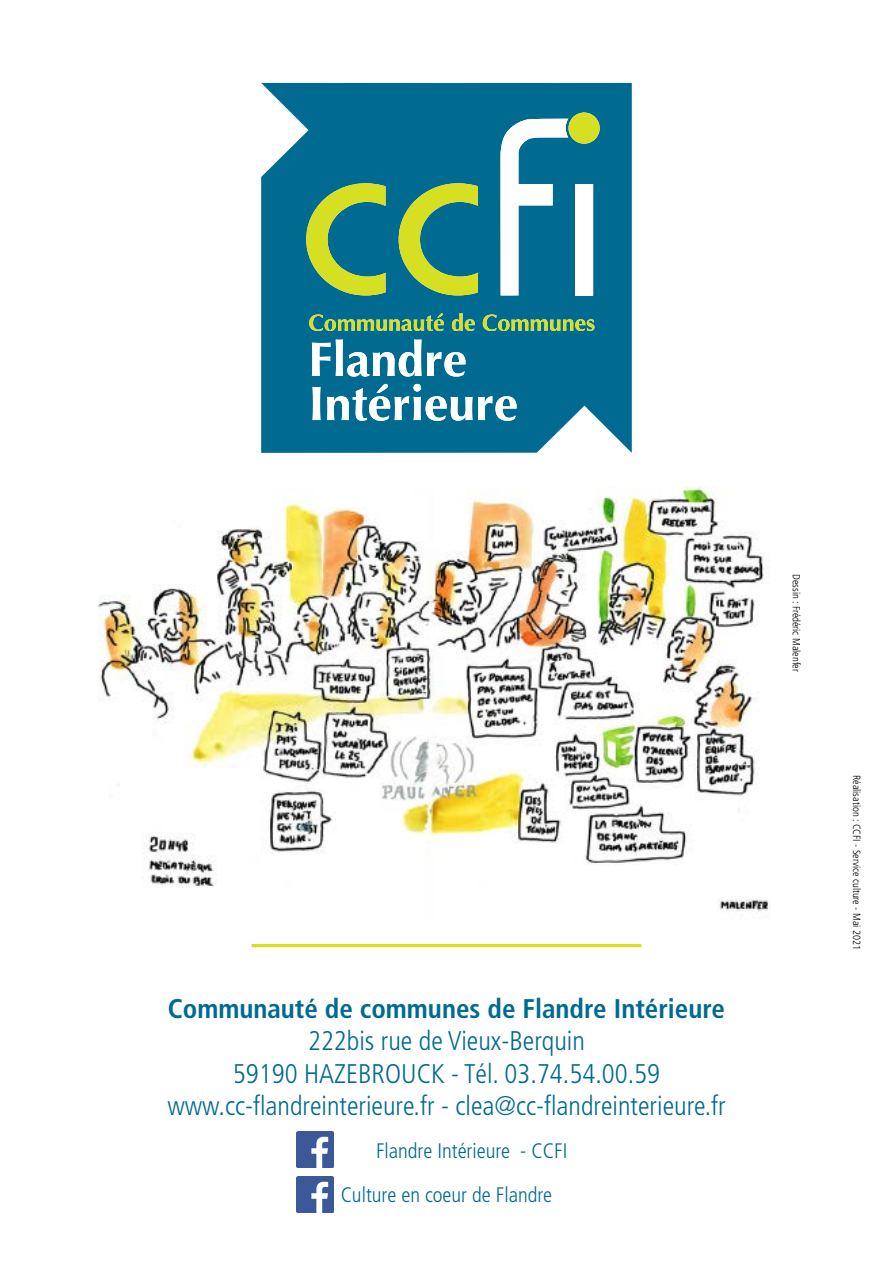
<style>
.page{position:relative;width:893px;height:1263px;background:#fff}
.page>*{position:absolute;margin:0;border:0;box-sizing:border-box;transform-origin:0 0}
.t1{font:300 condensed 27px/32.4px "Frutiger";color:#006a90;text-align:center}
.t2{font:700 condensed 27px "Frutiger";color:#006a90}
.t3{font:300 condensed 21px/43.2px "Frutiger";color:#006a90}
.t4{font:300 condensed 10.5px "Frutiger";color:#000}
</style>
<div class="page">
<svg style="left:261px;top:83px;width:371px;height:370px;background:#0f7296"></svg>
<svg style="left:309px;top:313px;width:135px;height:18px;background:#539770"></svg>
<svg style="left:452px;top:313px;width:23px;height:18px"></svg>
<svg style="left:483px;top:314px;width:111px;height:17px;background:#56996f"></svg>
<svg style="left:312px;top:339px;width:109px;height:38px"></svg>
<svg style="left:427px;top:352px;width:39px;height:25px"></svg>
<svg style="left:313px;top:387px;width:7px;height:33px"></svg>
<svg style="left:327px;top:384px;width:145px;height:37px"></svg>
<svg style="left:478px;top:396px;width:39px;height:25px"></svg>
<svg style="left:306px;top:183px;width:80px;height:112px;background:#5c9c62"></svg>
<svg style="left:399px;top:183px;width:79px;height:112px;background:#5d9c62"></svg>
<div style="left:576px;top:184px;width:17px;height:112px;background:#fff"></div>
<svg style="left:500px;top:113px;width:100px;height:182px"></svg>
<hr style="left:252px;top:944px;width:389px;height:3px;background:#d7df23">
<img style="left:296px;top:1131px;width:37px;height:36px">
<img style="left:296px;top:1176px;width:37px;height:37px">
<img style="left:99px;top:487px;width:671px;height:424px">
<p class="t2" style="left:168px;top:992px;width:559px">Communauté de communes de Flandre Intérieure</p>
<p class="t1" style="left:167px;top:1025px;width:560px">222bis rue de Vieux-Berquin<br>59190 HAZEBROUCK - Tél. 03.74.54.00.59 www.cc-flandreinterieure.fr - clea@cc-flandreinterieure.fr</p>
<p class="t3" style="left:341px;top:1130px;width:228px;text-indent:35px">Flandre Intérieure - CCFI<br>Culture en coeur de Flandre</p>
<p class="t4" style="left:802px;top:574px;width:99px;rotate:90deg">Dessin : Frédéric Malenfer</p>
<p class="t4" style="left:863px;top:775px;width:177px;rotate:90deg">Réalisation : CCFI - Service culture - Mai 2021</p>
</div>
